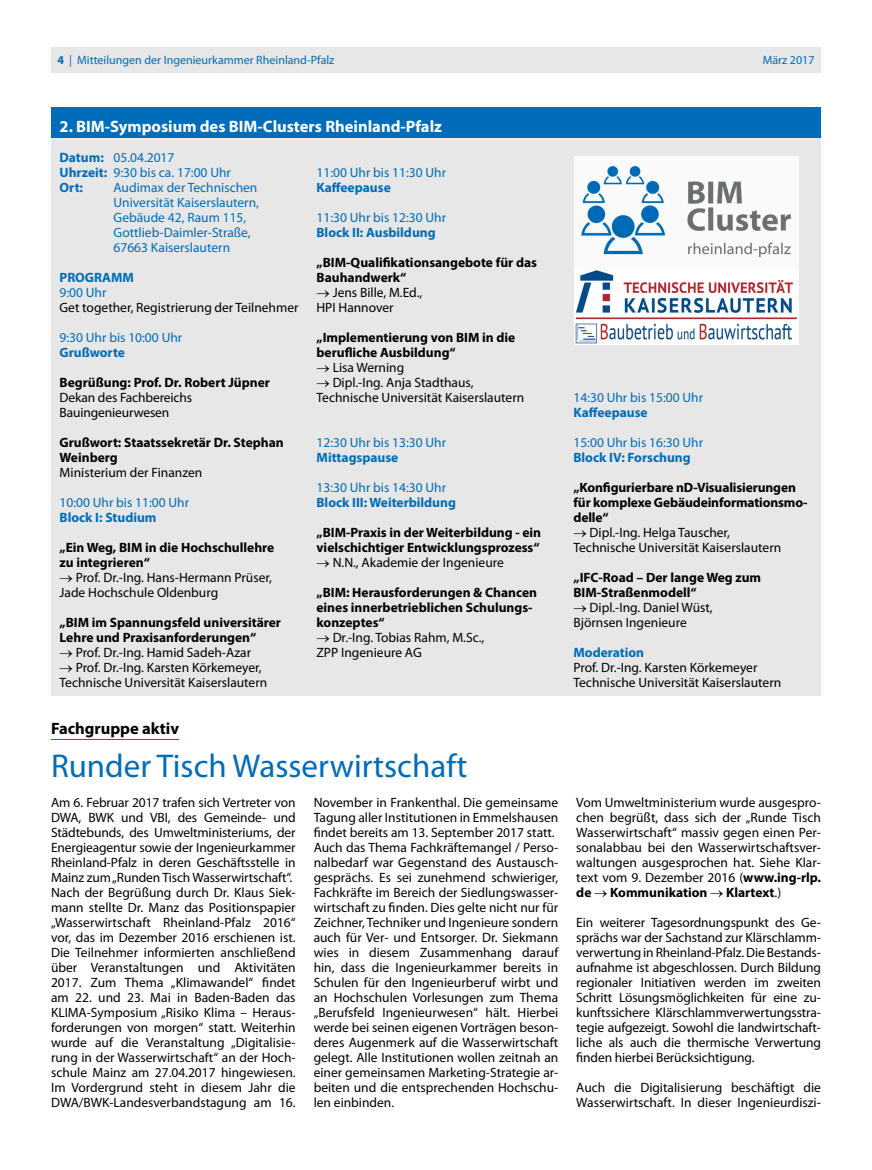
<style>
.page{position:relative;width:872px;height:1170px;background:#fff}
.page>*{position:absolute;margin:0;border:0;box-sizing:border-box;transform-origin:0 0}
.t1{font:33px "Myriad Pro";color:#006cba}
.t2{font:700 16.5px "Myriad Pro";color:#fff}
.t3{font:700 16.5px "Myriad Pro";color:#000}
.t4{font:13.5px/15px "Myriad Pro";color:#000}
.t5{font:700 13.5px/15px "Myriad Pro";color:#000}
.t6{font:13.5px/15px "Myriad Pro";color:#006cba}
.t7{font:700 13.5px "Myriad Pro";color:#006cba}
.t8{font:12px "Myriad Pro";color:#006cba}
.s1{font-weight:700}
</style>
<div class="page">
<div style="left:51px;top:47px;width:770px;height:25px;background:#e7e7e7"></div>
<div style="left:51px;top:138px;width:770px;height:557px;background:#e7e7e7"></div>
<div style="left:51px;top:108px;width:770px;height:30px;background:#006cba"></div>
<hr style="left:51px;top:739px;width:128px;height:1px;background:#006cba">
<img style="left:574px;top:157px;width:224px;height:187px">
<p class="t8" style="left:57px;top:53px;width:278px"><span class="s1">4</span> | Mitteilungen der Ingenieurkammer Rheinland-Pfalz</p>
<p class="t8" style="left:762px;top:53px;width:53px">März 2017</p>
<p class="t2" style="left:60px;top:115px;width:384px">2. BIM-Symposium des BIM-Clusters Rheinland-Pfalz</p>
<p class="t6" style="left:60px;top:149px;width:173px"><span class="s1">Datum:</span> 05.04.2017<br><span class="s1">Uhrzeit:</span> 9:30 bis ca. 17:00 Uhr<br><span class="s1">Ort:</span></p>
<p class="t6" style="left:114px;top:179px;width:147px">Audimax der Technischen<br>Universität Kaiserslautern,<br>Gebäude 42, Raum 115,<br>Gottlieb-Daimler-Straße,<br>67663 Kaiserslautern</p>
<p class="t7" style="left:60px;top:268px;width:76px">PROGRAMM</p>
<p class="t6" style="left:60px;top:284px;width:48px">9:00 Uhr</p>
<p class="t4" style="left:60px;top:299px;width:240px">Get together, Registrierung der Teilnehmer</p>
<p class="t6" style="left:60px;top:329px;width:124px">9:30 Uhr bis 10:00 Uhr</p>
<p class="t7" style="left:60px;top:343px;width:67px">Grußworte</p>
<p class="t5" style="left:60px;top:374px;width:212px">Begrüßung: Prof. Dr. Robert Jüpner</p>
<p class="t4" style="left:60px;top:389px;width:134px">Dekan des Fachbereichs<br>Bauingenieurwesen</p>
<p class="t5" style="left:60px;top:434px;width:226px">Grußwort: Staatssekretär Dr. Stephan<br>Weinberg</p>
<p class="t4" style="left:60px;top:464px;width:144px">Ministerium der Finanzen</p>
<p class="t6" style="left:60px;top:494px;width:131px">10:00 Uhr bis 11:00 Uhr</p>
<p class="t7" style="left:60px;top:508px;width:98px">Block I: Studium</p>
<p class="t5" style="left:60px;top:539px;width:216px">„Ein Weg, BIM in die Hochschullehre zu integrieren“</p>
<p class="t4" style="left:60px;top:569px;width:214px">→ Prof. Dr.-Ing. Hans-Hermann Prüser,<br>Jade Hochschule Oldenburg</p>
<p class="t5" style="left:60px;top:614px;width:223px">„BIM im Spannungsfeld universitärer<br>Lehre und Praxisanforderungen“</p>
<p class="t4" style="left:60px;top:644px;width:193px">→ Prof. Dr.-Ing. Hamid Sadeh-Azar</p>
<p class="t4" style="left:60px;top:659px;width:209px">→ Prof. Dr.-Ing. Karsten Körkemeyer,<br>Technische Universität Kaiserslautern</p>
<p class="t6" style="left:316px;top:164px;width:131px">11:00 Uhr bis 11:30 Uhr</p>
<p class="t7" style="left:316px;top:178px;width:76px">Kaffeepause</p>
<p class="t6" style="left:316px;top:209px;width:131px">11:30 Uhr bis 12:30 Uhr</p>
<p class="t7" style="left:316px;top:223px;width:121px">Block II: Ausbildung</p>
<p class="t5" style="left:316px;top:254px;width:222px">„BIM-Qualifikationsangebote für das<br>Bauhandwerk“</p>
<p class="t4" style="left:316px;top:284px;width:107px">→ Jens Bille, M.Ed.,<br>HPI Hannover</p>
<p class="t5" style="left:316px;top:329px;width:200px">„Implementierung von BIM in die berufliche Ausbildung“</p>
<p class="t4" style="left:316px;top:359px;width:89px">→ Lisa Werning</p>
<p class="t4" style="left:316px;top:374px;width:209px">→ Dipl.-Ing. Anja Stadthaus,<br>Technische Universität Kaiserslautern</p>
<p class="t6" style="left:316px;top:434px;width:131px">12:30 Uhr bis 13:30 Uhr</p>
<p class="t7" style="left:316px;top:448px;width:83px">Mittagspause</p>
<p class="t6" style="left:316px;top:479px;width:131px">13:30 Uhr bis 14:30 Uhr</p>
<p class="t7" style="left:316px;top:493px;width:141px">Block III: Weiterbildung</p>
<p class="t5" style="left:316px;top:524px;width:226px">„BIM-Praxis in der Weiterbildung - ein vielschichtiger Entwicklungsprozess“</p>
<p class="t4" style="left:316px;top:554px;width:189px">→ N.N., Akademie der Ingenieure</p>
<p class="t5" style="left:316px;top:584px;width:222px">„BIM: Herausforderungen &amp; Chancen eines innerbetrieblichen Schulungs&shy;konzeptes“</p>
<p class="t4" style="left:316px;top:629px;width:169px">→ Dr.-Ing. Tobias Rahm, M.Sc.,<br>ZPP Ingenieure AG</p>
<p class="t3" style="left:51px;top:717px;width:130px">Fachgruppe aktiv</p>
<h1 class="t1" style="left:51px;top:745px;width:418px">Runder Tisch Wasserwirtschaft</h1>
<p class="t6" style="left:573px;top:389px;width:131px">14:30 Uhr bis 15:00 Uhr</p>
<p class="t7" style="left:573px;top:403px;width:76px">Kaffeepause</p>
<p class="t6" style="left:573px;top:434px;width:131px">15:00 Uhr bis 16:30 Uhr</p>
<p class="t7" style="left:573px;top:448px;width:119px">Block IV: Forschung</p>
<p class="t5" style="left:573px;top:479px;width:236px">„Konfigurierbare nD-Visualisierungen für komplexe Gebäudeinformationsmo&shy;delle“</p>
<p class="t4" style="left:573px;top:524px;width:209px">→ Dipl.-Ing. Helga Tauscher,<br>Technische Universität Kaiserslautern</p>
<p class="t5" style="left:573px;top:569px;width:189px">„IFC-Road – Der lange Weg zum<br>BIM-Straßenmodell“</p>
<p class="t4" style="left:573px;top:599px;width:141px">→ Dipl.-Ing. Daniel Wüst,<br>Björnsen Ingenieure</p>
<p class="t7" style="left:573px;top:643px;width:72px">Moderation</p>
<p class="t4" style="left:573px;top:659px;width:209px">Prof. Dr.-Ing. Karsten Körkemeyer<br>Technische Universität Kaiserslautern</p>
<p class="t4" style="left:51px;top:794px;width:246px">Am 6. Februar 2017 trafen sich Vertreter von DWA, BWK und VBI, des Gemeinde- und Städtebunds, des Umweltministeriums, der Energieagentur sowie der Ingenieurkammer Rheinland-Pfalz in deren Geschäftsstelle in Mainz zum „Runden Tisch Wasserwirtschaft“.<br>Nach der Begrüßung durch Dr. Klaus Siek&shy;mann stellte Dr. Manz das Positionspapier „Wasserwirtschaft Rheinland-Pfalz 2016“ vor, das im Dezember 2016 erschienen ist.<br>Die Teilnehmer informierten anschließend über Veranstaltungen und Aktivitäten 2017. Zum Thema „Klimawandel“ findet am 22. und 23. Mai in Baden-Baden das KLIMA-Symposium „Risiko Klima – Heraus&shy;forderungen von morgen“ statt. Weiterhin wurde auf die Veranstaltung „Digitalisie&shy;rung in der Wasserwirtschaft“ an der Hoch&shy;schule Mainz am 27.04.2017 hingewiesen.<br>Im Vordergrund steht in diesem Jahr die DWA/BWK-Landesverbandstagung am 16.</p>
<p class="t4" style="left:314px;top:794px;width:246px">November in Frankenthal. Die gemeinsame Tagung aller Institutionen in Emmelshausen findet bereits am 13. September 2017 statt.<br>Auch das Thema Fachkräftemangel / Perso&shy;nalbedarf war Gegenstand des Austausch&shy;gesprächs. Es sei zunehmend schwieriger, Fachkräfte im Bereich der Siedlungswasser&shy;wirtschaft zu finden. Dies gelte nicht nur für Zeichner, Techniker und Ingenieure sondern auch für Ver- und Entsorger. Dr. Siekmann wies in diesem Zusammenhang darauf hin, dass die Ingenieurkammer bereits in Schulen für den Ingenieurberuf wirbt und an Hochschulen Vorlesungen zum Thema „Berufsfeld Ingenieurwesen“ hält. Hierbei werde bei seinen eigenen Vorträgen beson&shy;deres Augenmerk auf die Wasserwirtschaft gelegt. Alle Institutionen wollen zeitnah an einer gemeinsamen Marketing-Strategie ar&shy;beiten und die entsprechenden Hochschu&shy;len einbinden.</p>
<p class="t4" style="left:576px;top:794px;width:246px;text-align:justify">Vom Umweltministerium wurde ausgespro&shy;chen begrüßt, dass sich der „Runde Tisch Wasserwirtschaft“ massiv gegen einen Per&shy;sonalabbau bei den Wasserwirtschaftsver&shy;waltungen ausgesprochen hat. Siehe Klar&shy;text vom 9. Dezember 2016 (<span class="s1">www.ing-rlp. de</span> → <span class="s1">Kommunikation</span> → <span class="s1">Klartext</span>.)</p>
<p class="t4" style="left:576px;top:914px;width:246px;text-align:justify">Ein weiterer Tagesordnungspunkt des Ge&shy;sprächs war der Sachstand zur Klärschlamm&shy;verwertung in Rheinland-Pfalz. Die Bestands&shy;aufnahme ist abgeschlossen. Durch Bildung regionaler Initiativen werden im zweiten Schritt Lösungsmöglichkeiten für eine zu&shy;kunftssichere Klärschlammverwertungsstra&shy;tegie aufgezeigt. Sowohl die landwirtschaft&shy;liche als auch die thermische Verwertung finden hierbei Berücksichtigung.</p>
<p class="t4" style="left:576px;top:1079px;width:246px">Auch die Digitalisierung beschäftigt die<br>Wasserwirtschaft. In dieser Ingenieurdiszi-</p>
</div>
